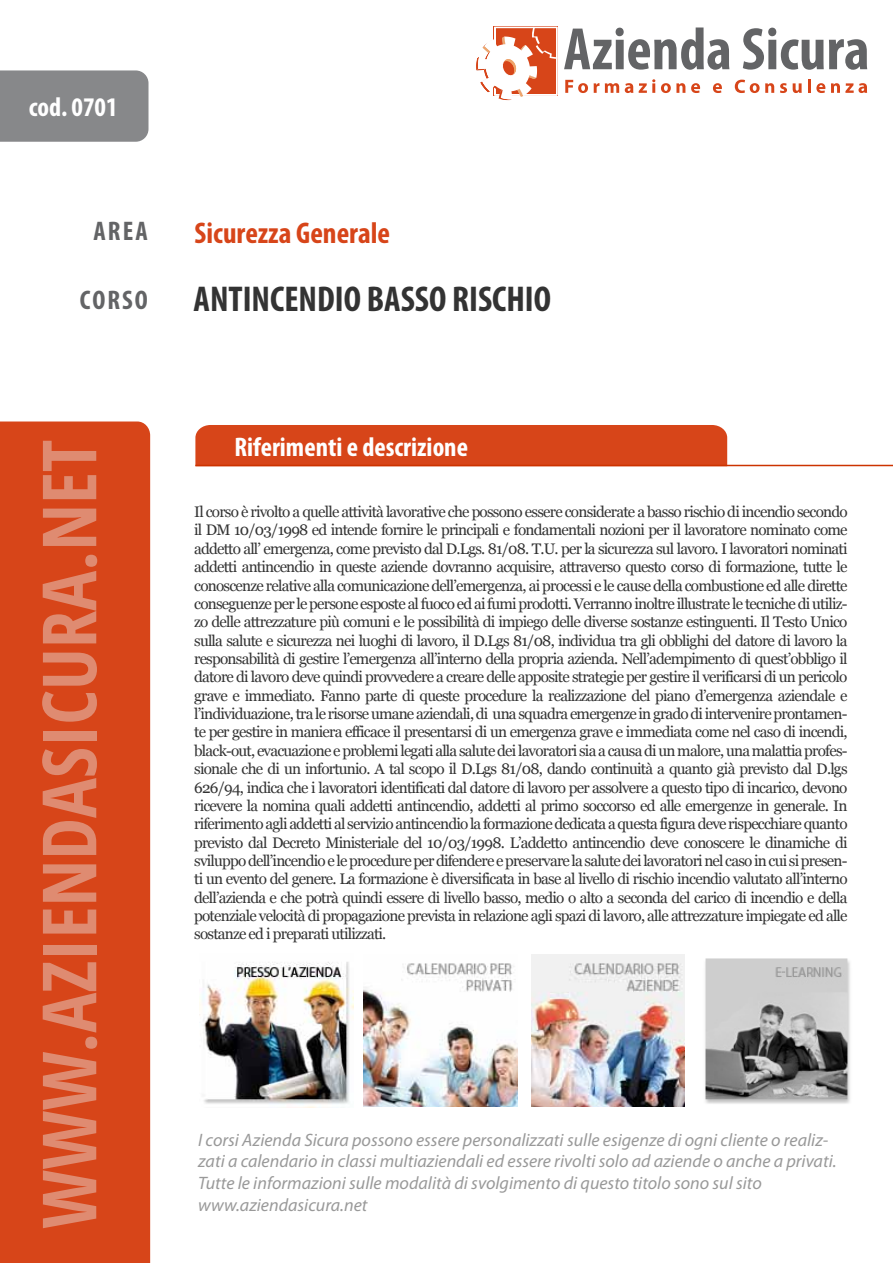
<style>
.page{position:relative;width:893px;height:1263px;background:#fff}
.page>*{position:absolute;margin:0;border:0;box-sizing:border-box;transform-origin:0 0}
.t1{font:700 condensed 36px "Myriad Pro";color:#333}
.t2{font:700 condensed 30px "Myriad Pro";color:#d74519}
.t3{font:700 condensed 27px "Myriad Pro";color:#fff}
.t4{font:700 condensed 27px "Myriad Pro";letter-spacing:.075em;color:#636466}
.t5{font:italic 18px/21.6px "Myriad Pro";color:#999}
.t6{font:15.3px/18.3px "Georgia";letter-spacing:-.05em;color:#333;text-align:justify}
</style>
<div class="page">
<img style="left:705px;top:958px;width:145px;height:146px">
<img style="left:531px;top:954px;width:154px;height:153px">
<img style="left:364px;top:963px;width:153px;height:144px">
<img style="left:200px;top:962px;width:153px;height:145px">
<div style="left:195px;top:425px;width:532px;height:40px;background:#d74519"></div>
<hr style="left:195px;top:465px;width:698px;height:1px;background:#c30">
<svg style="left:494px;top:26px;width:64px;height:70px"></svg>
<svg style="left:476px;top:27px;width:81px;height:73px"></svg>
<svg style="left:565px;top:80px;width:23px;height:13px"></svg>
<svg style="left:594px;top:83px;width:5px;height:10px"></svg>
<svg style="left:605px;top:83px;width:14px;height:10px"></svg>
<svg style="left:625px;top:83px;width:8px;height:10px"></svg>
<svg style="left:639px;top:79px;width:16px;height:14px"></svg>
<svg style="left:661px;top:83px;width:24px;height:10px"></svg>
<svg style="left:691px;top:83px;width:9px;height:10px"></svg>
<svg style="left:713px;top:83px;width:9px;height:10px"></svg>
<svg style="left:735px;top:80px;width:39px;height:13px"></svg>
<svg style="left:780px;top:83px;width:7px;height:10px"></svg>
<svg style="left:793px;top:83px;width:9px;height:10px"></svg>
<hr style="left:808px;top:79px;width:3px;height:14px;background:#d74519">
<svg style="left:816px;top:83px;width:9px;height:10px"></svg>
<svg style="left:831px;top:83px;width:36px;height:10px"></svg>
<svg style="left:564px;top:28px;width:165px;height:42px"></svg>
<svg style="left:743px;top:28px;width:124px;height:42px"></svg>
<div style="left:0;top:421px;width:150px;height:842px;background:#d74519"></div>
<svg style="left:43px;top:962px;width:54px;height:266px"></svg>
<div style="left:43px;top:945px;width:53px;height:9px;background:#df8b71"></div>
<svg style="left:43px;top:909px;width:53px;height:24px"></svg>
<svg style="left:43px;top:864px;width:53px;height:38px"></svg>
<svg style="left:42px;top:749px;width:55px;height:106px"></svg>
<div style="left:43px;top:731px;width:53px;height:10px;background:#df8b71"></div>
<svg style="left:42px;top:653px;width:55px;height:69px"></svg>
<svg style="left:43px;top:555px;width:54px;height:88px"></svg>
<svg style="left:43px;top:509px;width:53px;height:37px"></svg>
<svg style="left:43px;top:441px;width:53px;height:58px"></svg>
<div style="left:0;top:70px;width:148px;height:72px;background:#87888a"></div>
<h3 class="t3" style="left:29px;top:90px;width:90px">cod. 0701</h3>
<h3 class="t4" style="left:94px;top:214px;width:56px">AREA</h3>
<h2 class="t2" style="left:194px;top:214px;width:197px">Sicurezza Generale</h2>
<h3 class="t4" style="left:80px;top:283px;width:69px">CORSO</h3>
<h1 class="t1" style="left:193px;top:277px;width:359px">ANTINCENDIO BASSO RISCHIO</h1>
<h3 class="t3" style="left:234px;top:431px;width:235px">Riferimenti e descrizione</h3>
<p class="t6" style="left:194px;top:503px;width:655px">Il corso è rivolto a quelle attività lavorative che possono essere considerate a basso rischio di incendio secondo il DM 10/03/1998 ed intende fornire le principali e fondamentali nozioni per il lavoratore nominato come addetto all’ emergenza, come previsto dal D.Lgs. 81/08. T.U. per la sicurezza sul lavoro. I lavoratori nominati addetti antincendio in queste aziende dovranno acquisire, attraverso questo corso di formazione, tutte le conoscenze relative alla comunicazione dell’emergenza, ai processi e le cause della combustione ed alle dirette conseguenze per le persone esposte al fuoco ed ai fumi prodotti. Verranno inoltre illustrate le tecniche di utiliz&shy;zo delle attrezzature più comuni e le possibilità di impiego delle diverse sostanze estinguenti. Il Testo Unico sulla salute e sicurezza nei luoghi di lavoro, il D.Lgs 81/08, individua tra gli obblighi del datore di lavoro la responsabilità di gestire l’emergenza all’interno della propria azienda. Nell’adempimento di quest’obbligo il datore di lavoro deve quindi provvedere a creare delle apposite strategie per gestire il verificarsi di un pericolo grave e immediato. Fanno parte di queste procedure la realizzazione del piano d’emergenza aziendale e l’individuazione, tra le risorse umane aziendali, di una squadra emergenze in grado di intervenire prontamen&shy;te per gestire in maniera efficace il presentarsi di un emergenza grave e immediata come nel caso di incendi, black-out, evacuazione e problemi legati alla salute dei lavoratori sia a causa di un malore, una malattia profes&shy;sionale che di un infortunio. A tal scopo il D.Lgs 81/08, dando continuità a quanto già previsto dal D.lgs 626/94, indica che i lavoratori identificati dal datore di lavoro per assolvere a questo tipo di incarico, devono ricevere la nomina quali addetti antincendio, addetti al primo soccorso ed alle emergenze in generale. In riferimento agli addetti al servizio antincendio la formazione dedicata a questa figura deve rispecchiare quanto previsto dal Decreto Ministeriale del 10/03/1998. L’addetto antincendio deve conoscere le dinamiche di sviluppo dell’incendio e le procedure per difendere e preservare la salute dei lavoratori nel caso in cui si presen&shy;ti un evento del genere. La formazione è diversificata in base al livello di rischio incendio valutato all’interno dell’azienda e che potrà quindi essere di livello basso, medio o alto a seconda del carico di incendio e della potenziale velocità di propagazione prevista in relazione agli spazi di lavoro, alle attrezzature impiegate ed alle sostanze ed i preparati utilizzati.</p>
<p class="t5" style="left:198px;top:1129px;width:640px">I corsi Azienda Sicura possono essere personalizzati sulle esigenze di ogni cliente o realiz&shy;zati a calendario in classi multiaziendali ed essere rivolti solo ad aziende o anche a privati.<br>Tutte le informazioni sulle modalità di svolgimento di questo titolo sono sul sito www.aziendasicura.net</p>
</div>
